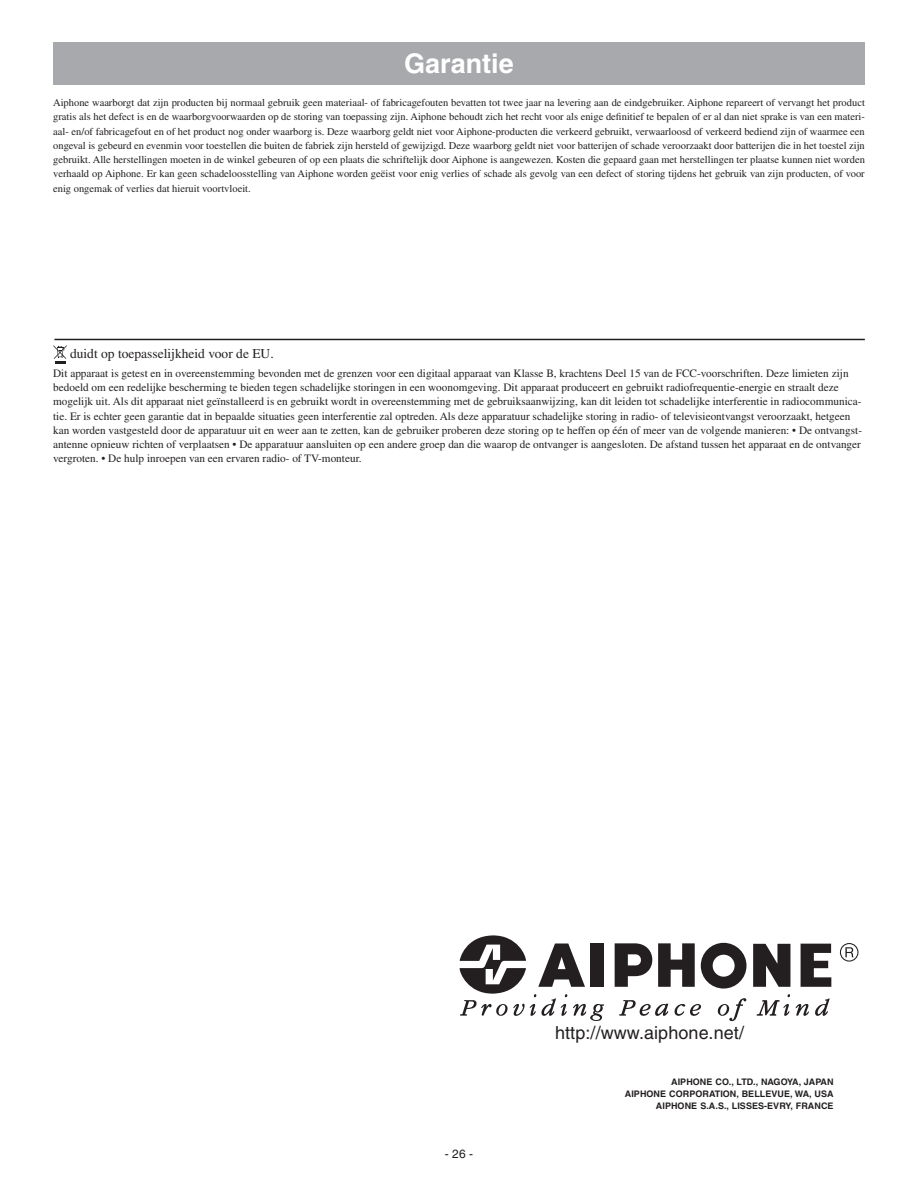
<style>
.page{position:relative;width:918px;height:1188px;background:#fff}
.page>*{position:absolute;margin:0;border:0;box-sizing:border-box;transform-origin:0 0}
.t1{font:700 27px "Helvetica";color:#fff}
.t2{font:18px "Helvetica";letter-spacing:.005em;color:#231f20}
.t3{font:13.5px "Times";color:#231f20}
.t4{font:12px "Helvetica";color:#231f20}
.t5{font:11.25px/14.2px "Times";color:#231f20}
.t6{font:10.5px/14.2px "Times";color:#231f20;text-align:justify}
.t7{font:700 9px/11.7px "Helvetica";letter-spacing:.005em;color:#231f20;text-align:right}
</style>
<div class="page">
<hr style="left:54px;top:339px;width:811px;height:1px;background:#231f20">
<svg style="left:53px;top:345px;width:14px;height:19px"></svg>
<div style="left:53px;top:43px;width:812px;height:42px;background:#a8a9ad"></div>
<svg style="left:674px;top:1004px;width:27px;height:12px"></svg>
<svg style="left:619px;top:1000px;width:49px;height:16px"></svg>
<svg style="left:796px;top:1004px;width:13px;height:12px"></svg>
<svg style="left:757px;top:994px;width:33px;height:22px"></svg>
<svg style="left:815px;top:999px;width:15px;height:17px"></svg>
<svg style="left:718px;top:998px;width:28px;height:23px"></svg>
<svg style="left:615px;top:943px;width:80px;height:44px"></svg>
<div style="left:701px;top:943px;width:45px;height:46px;background:#231f20;border-radius:50%"></div>
<div style="left:713px;top:955px;width:22px;height:22px;background:#fff;border-radius:50%"></div>
<svg style="left:753px;top:944px;width:37px;height:43px;background:#474445"></svg>
<svg style="left:801px;top:944px;width:30px;height:43px"></svg>
<svg style="left:459px;top:935px;width:145px;height:86px"></svg>
<svg style="left:840px;top:943px;width:18px;height:19px"></svg>
<h1 class="t1" style="left:404px;top:47px;width:111px">Garantie</h1>
<p class="t6" style="left:53px;top:96px;width:813px">Aiphone waarborgt dat zijn producten bij normaal gebruik geen materiaal- of fabricagefouten bevatten tot twee jaar na levering aan de eindgebruiker. Aiphone repareert of vervangt het product gratis als het defect is en de waarborgvoorwaarden op de storing van toepassing zijn. Aiphone behoudt zich het recht voor als enige definitief te bepalen of er al dan niet sprake is van een materi&shy;aal- en/of fabricagefout en of het product nog onder waarborg is. Deze waarborg geldt niet voor Aiphone-producten die verkeerd gebruikt, verwaarloosd of verkeerd bediend zijn of waarmee een ongeval is gebeurd en evenmin voor toestellen die buiten de fabriek zijn hersteld of gewijzigd. Deze waarborg geldt niet voor batterijen of schade veroorzaakt door batterijen die in het toestel zijn gebruikt. Alle herstellingen moeten in de winkel gebeuren of op een plaats die schriftelijk door Aiphone is aangewezen. Kosten die gepaard gaan met herstellingen ter plaatse kunnen niet worden verhaald op Aiphone. Er kan geen schadeloosstelling van Aiphone worden geëist voor enig verlies of schade als gevolg van een defect of storing tijdens het gebruik van zijn producten, of voor enig ongemak of verlies dat hieruit voortvloeit.</p>
<p class="t3" style="left:70px;top:346px;width:205px">duidt op toepasselijkheid voor de EU.</p>
<p class="t5" style="left:53px;top:366px;width:811px">Dit apparaat is getest en in overeenstemming bevonden met de grenzen voor een digitaal apparaat van Klasse B, krachtens Deel 15 van de FCC-voorschriften. Deze limieten zijn bedoeld om een redelijke bescherming te bieden tegen schadelijke storingen in een woonomgeving. Dit apparaat produceert en gebruikt radiofrequentie-energie en straalt deze mogelijk uit. Als dit apparaat niet geïnstalleerd is en gebruikt wordt in overeenstemming met de gebruiksaanwijzing, kan dit leiden tot schadelijke interferentie in radiocommunica&shy;tie. Er is echter geen garantie dat in bepaalde situaties geen interferentie zal optreden. Als deze apparatuur schadelijke storing in radio- of televisieontvangst veroorzaakt, hetgeen kan worden vastgesteld door de apparatuur uit en weer aan te zetten, kan de gebruiker proberen deze storing op te heffen op één of meer van de volgende manieren: • De ontvangst&shy;antenne opnieuw richten of verplaatsen • De apparatuur aansluiten op een andere groep dan die waarop de ontvanger is aangesloten. De afstand tussen het apparaat en de ontvanger vergroten. • De hulp inroepen van een ervaren radio- of TV-monteur.</p>
<h2 class="t2" style="left:555px;top:1022px;width:190px">http://www.aiphone.net/</h2>
<p class="t4" style="left:445px;top:1147px;width:30px">- 26 -</p>
<p class="t7" style="left:625px;top:1076px;width:210px">AIPHONE CO., LTD., NAGOYA, JAPAN<br>AIPHONE CORPORATION, BELLEVUE, WA, USA<br>AIPHONE S.A.S., LISSES-EVRY, FRANCE</p>
</div>
